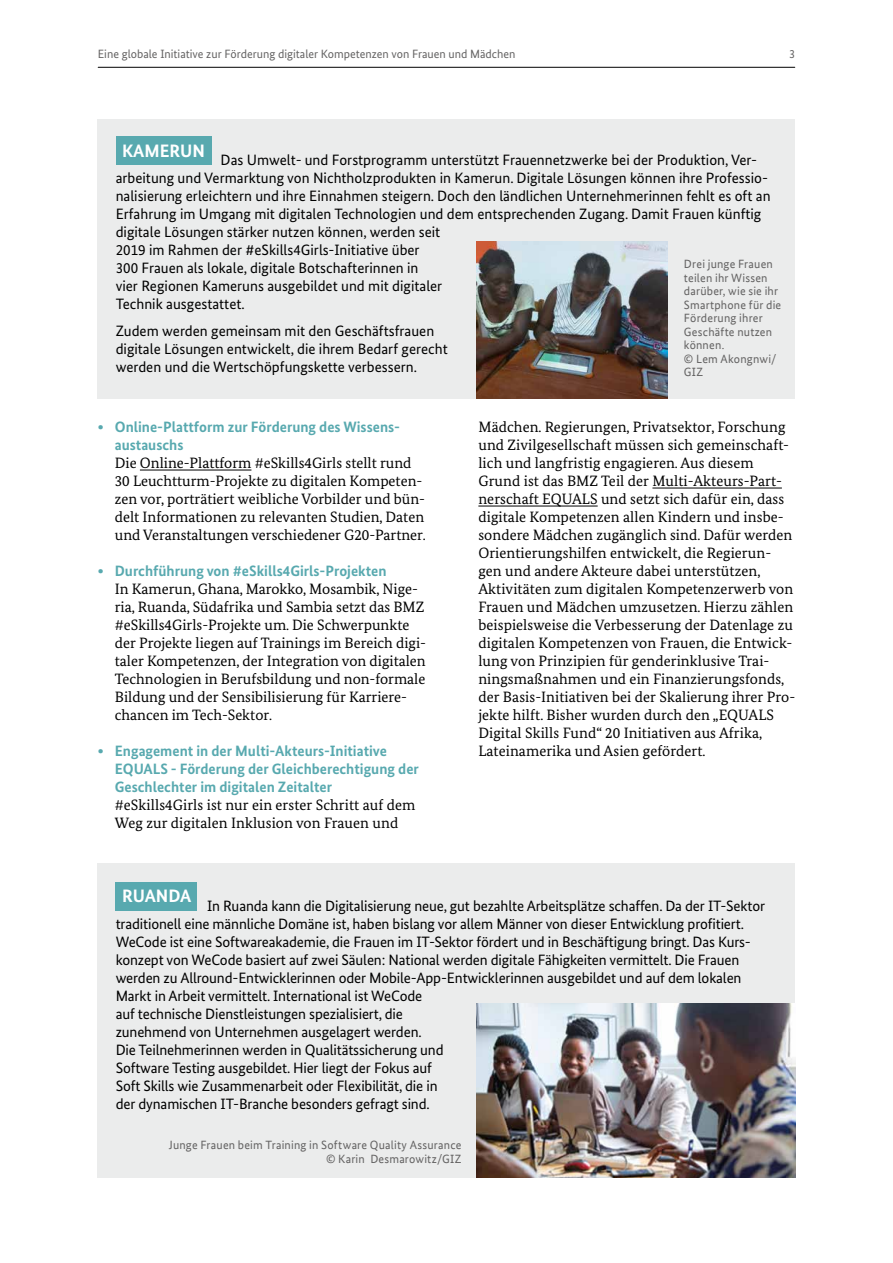
<style>
.page{position:relative;width:893px;height:1263px;background:#fff}
.page>*{position:absolute;margin:0;border:0;box-sizing:border-box;transform-origin:0 0}
.t1{font:700 18px "Bundes Sans";color:#fff}
.t2{font:15px/18px "Bundes Sans";letter-spacing:-.01em;color:#000}
.t3{font:15px/18px "Bundes Serif";letter-spacing:.005em;color:#000}
.t4{font:700 15px/18px "Bundes Sans";color:#58a9af}
.t5{font:12px/13.5px "Bundes Sans Office";letter-spacing:.015em;color:#646363}
.t6{font:12px "Bundes Sans";color:#646363}
</style>
<div class="page">
<hr style="left:98px;top:67px;width:697px;height:1px;background:#000">
<div style="left:98px;top:119px;width:697px;height:280px;background:#ebecec"></div>
<div style="left:98px;top:863px;width:697px;height:315px;background:#ebecec"></div>
<div style="left:116px;top:136px;width:95px;height:29px;background:#58a9af"></div>
<div style="left:116px;top:882px;width:81px;height:28px;background:#58a9af"></div>
<img style="left:476px;top:241px;width:191px;height:158px">
<hr style="left:140px;top:470px;width:111px;height:1px;background:#000">
<hr style="left:652px;top:488px;width:130px;height:1px;background:#000">
<hr style="left:478px;top:506px;width:120px;height:1px;background:#000">
<img style="left:476px;top:1003px;width:319px;height:175px">
<p class="t6" style="left:98px;top:47px;width:419px">Eine globale Initiative zur Förderung digitaler Kompetenzen von Frauen und Mädchen</p>
<p class="t6" style="left:789px;top:47px;width:7px">3</p>
<p class="t1" style="left:122px;top:139px;width:84px">KAMERUN</p>
<p class="t2" style="left:116px;top:151px;width:656px;text-indent:105px">Das Umwelt- und Forstprogramm unterstützt Frauennetzwerke bei der Produktion, Ver&shy;arbeitung und Vermarktung von Nichtholzprodukten in Kamerun. Digitale Lösungen können ihre Professio&shy;nalisierung erleichtern und ihre Einnahmen steigern. Doch den ländlichen Unternehmerinnen fehlt es oft an Erfahrung im Umgang mit digitalen Technologien und dem entsprechenden Zugang. Damit Frauen künftig digitale Lösungen stärker nutzen können, werden seit<br>2019 im Rahmen der #eSkills4Girls-Initiative über<br>300 Frauen als lokale, digitale Botschafterinnen in<br>vier Regionen Kameruns ausgebildet und mit digitaler<br>Technik ausgestattet.</p>
<p class="t2" style="left:116px;top:322px;width:334px">Zudem werden gemeinsam mit den Geschäftsfrauen digitale Lösungen entwickelt, die ihrem Bedarf gerecht werden und die Wertschöpfungskette verbessern.</p>
<p class="t5" style="left:684px;top:257px;width:99px">Drei junge Frauen teilen ihr Wissen darüber, wie sie ihr<br>Smartphone für die<br>Förderung ihrer<br>Geschäfte nutzen können.<br>© Lem Akongnwi/<br>GIZ</p>
<p class="t4" style="left:115px;top:418px;width:285px;text-indent:-17px">• Online-Plattform zur Förderung des Wissens&shy;austauschs</p>
<p class="t3" style="left:115px;top:454px;width:313px">Die Online-Plattform #eSkills4Girls stellt rund 30 Leuchtturm-Projekte zu digitalen Kompeten&shy;zen vor, porträtiert weibliche Vorbilder und bün&shy;delt Informationen zu relevanten Studien, Daten und Veranstaltungen verschiedener G20-Partner.</p>
<p class="t4" style="left:98px;top:562px;width:290px">• Durchführung von #eSkills4Girls-Projekten</p>
<p class="t3" style="left:115px;top:580px;width:313px">In Kamerun, Ghana, Marokko, Mosambik, Nige&shy;ria, Ruanda, Südafrika und Sambia setzt das BMZ #eSkills4Girls-Projekte um. Die Schwerpunkte der Projekte liegen auf Trainings im Bereich digi&shy;taler Kompetenzen, der Integration von digitalen Technologien in Berufsbildung und non-formale Bildung und der Sensibilisierung für Karriere&shy;chancen im Tech-Sektor.</p>
<p class="t4" style="left:115px;top:742px;width:306px;text-indent:-17px">• Engagement in der Multi-Akteurs-Initiative<br>EQUALS - Förderung der Gleichberechtigung der<br>Geschlechter im digitalen Zeitalter</p>
<p class="t3" style="left:115px;top:796px;width:302px">#eSkills4Girls ist nur ein erster Schritt auf dem<br>Weg zur digitalen Inklusion von Frauen und</p>
<p class="t3" style="left:478px;top:418px;width:318px">Mädchen. Regierungen, Privatsektor, Forschung und Zivilgesellschaft müssen sich gemeinschaft&shy;lich und langfristig engagieren. Aus diesem Grund ist das BMZ Teil der Multi-Akteurs-Part&shy;nerschaft EQUALS und setzt sich dafür ein, dass digitale Kompetenzen allen Kindern und insbe&shy;sondere Mädchen zugänglich sind. Dafür werden Orientierungshilfen entwickelt, die Regierun&shy;gen und andere Akteure dabei unterstützen, Aktivitäten zum digitalen Kompetenzerwerb von Frauen und Mädchen umzusetzen. Hierzu zählen beispielsweise die Verbesserung der Datenlage zu digitalen Kompetenzen von Frauen, die Entwick&shy;lung von Prinzipien für genderinklusive Trai&shy;ningsmaßnahmen und ein Finanzierungsfonds, der Basis-Initiativen bei der Skalierung ihrer Pro&shy;jekte hilft. Bisher wurden durch den „EQUALS Digital Skills Fund“ 20 Initiativen aus Afrika, Lateinamerika und Asien gefördert.</p>
<p class="t1" style="left:122px;top:885px;width:71px">RUANDA</p>
<p class="t2" style="left:116px;top:896px;width:651px;text-indent:91px">In Ruanda kann die Digitalisierung neue, gut bezahlte Arbeitsplätze schaffen. Da der IT-Sektor traditionell eine männliche Domäne ist, haben bislang vor allem Männer von dieser Entwicklung profitiert.<br>WeCode ist eine Softwareakademie, die Frauen im IT-Sektor fördert und in Beschäftigung bringt. Das Kurs&shy;konzept von WeCode basiert auf zwei Säulen: National werden digitale Fähigkeiten vermittelt. Die Frauen werden zu Allround-Entwicklerinnen oder Mobile-App-Entwicklerinnen ausgebildet und auf dem lokalen Markt in Arbeit vermittelt. International ist WeCode<br>auf technische Dienstleistungen spezialisiert, die<br>zunehmend von Unternehmen ausgelagert werden.<br>Die Teilnehmerinnen werden in Qualitätssicherung und<br>Software Testing ausgebildet. Hier liegt der Fokus auf<br>Soft Skills wie Zusammenarbeit oder Flexibilität, die in<br>der dynamischen IT-Branche besonders gefragt sind.</p>
<p class="t5" style="left:169px;top:1138px;width:294px;text-align:right">Junge Frauen beim Training in Software Quality Assurance © Karin Desmarowitz/GIZ</p>
</div>
